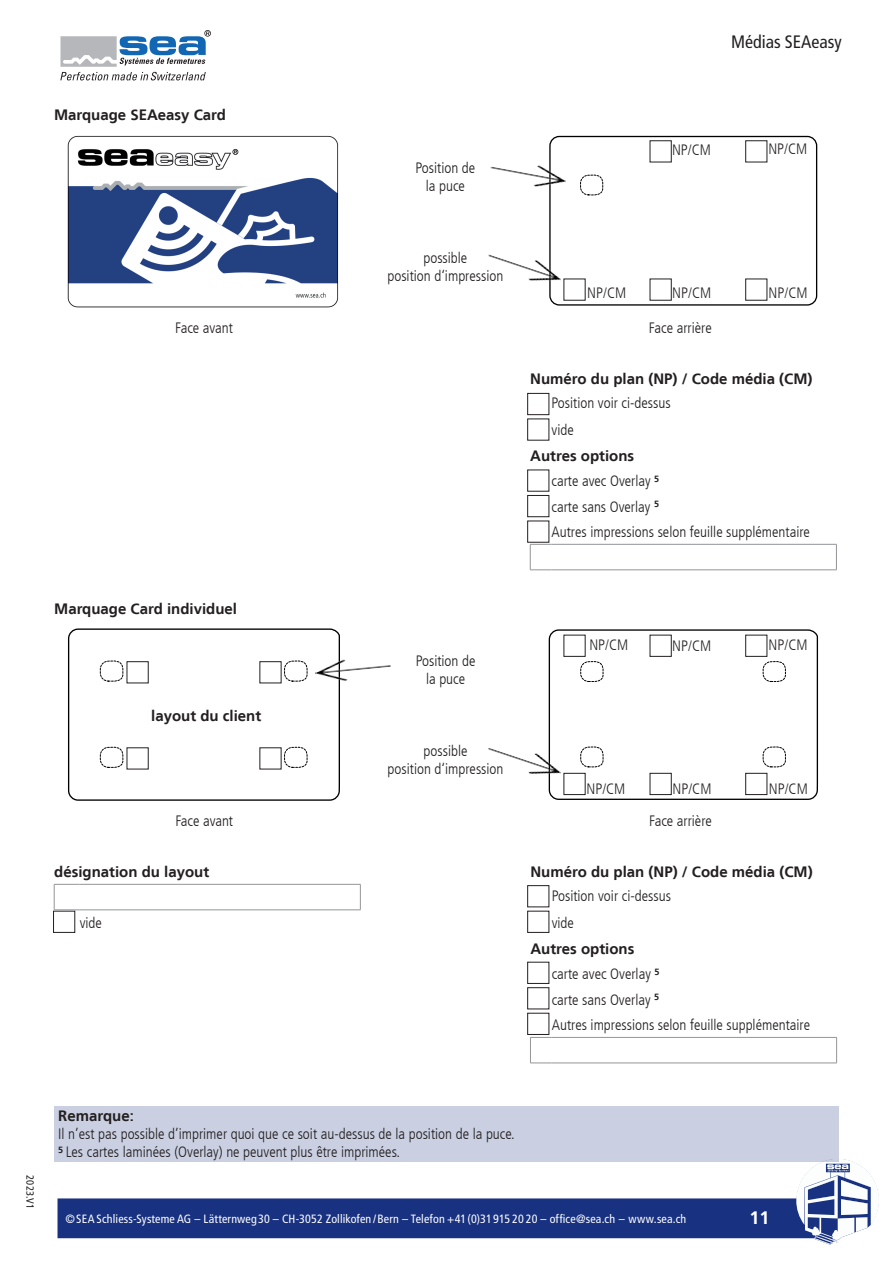
<style>
.page{position:relative;width:893px;height:1263px;background:#fff}
.page>*{position:absolute;margin:0;border:0;box-sizing:border-box;transform-origin:0 0}
.t1{font:condensed 18px "Frutiger LT";color:#231f20}
.t2{font:700 18px "Frutiger LT";color:#fff}
.t3{font:300 condensed 15px/25.5px "Frutiger LT";color:#231f20}
.t4{font:700 15px "Frutiger LT";color:#231f20}
.t5{font:condensed 12px "Frutiger LT";letter-spacing:.015em;color:#fff}
.t6{font:condensed 10.5px "Frutiger LT";letter-spacing:.015em;color:#231f20}
.s1{font-weight:700;font-stretch:normal}
</style>
<div class="page">
<div style="left:58px;top:1198px;width:783px;height:40px;background:#183181;border:2px solid #183181"></div>
<svg style="left:797px;top:1159px;width:82px;height:85px"></svg>
<img style="left:67px;top:135px;width:272px;height:173px">
<svg style="left:580px;top:174px;width:23px;height:22px"></svg>
<div style="left:549px;top:136px;width:268px;height:170px;border:1px solid #000001;border-radius:9px"></div>
<svg style="left:68px;top:628px;width:272px;height:173px"></svg>
<svg style="left:100px;top:659px;width:23px;height:23px"></svg>
<svg style="left:100px;top:745px;width:23px;height:24px"></svg>
<svg style="left:284px;top:659px;width:23px;height:23px"></svg>
<svg style="left:284px;top:745px;width:23px;height:24px"></svg>
<svg style="left:548px;top:629px;width:271px;height:171px"></svg>
<svg style="left:580px;top:660px;width:23px;height:23px"></svg>
<svg style="left:580px;top:745px;width:23px;height:23px"></svg>
<svg style="left:763px;top:660px;width:23px;height:23px"></svg>
<svg style="left:763px;top:745px;width:23px;height:23px"></svg>
<img style="left:490px;top:152px;width:76px;height:42px">
<img style="left:488px;top:241px;width:77px;height:50px">
<img style="left:313px;top:652px;width:78px;height:35px">
<img style="left:488px;top:734px;width:77px;height:51px">
<div style="left:54px;top:1106px;width:785px;height:55px;background:#cad0e2"></div>
<div style="left:650px;top:140px;width:22px;height:22px;border:1px solid #231f20"></div>
<div style="left:527px;top:393px;width:22px;height:22px;border:1px solid #231f20"></div>
<div style="left:745px;top:140px;width:22px;height:22px;border:1px solid #231f20"></div>
<div style="left:650px;top:279px;width:22px;height:22px;border:1px solid #231f20"></div>
<div style="left:745px;top:279px;width:22px;height:22px;border:1px solid #231f20"></div>
<div style="left:527px;top:470px;width:22px;height:22px;border:1px solid #231f20"></div>
<div style="left:527px;top:495px;width:22px;height:22px;border:1px solid #231f20"></div>
<div style="left:527px;top:521px;width:22px;height:22px;border:1px solid #231f20"></div>
<div style="left:650px;top:635px;width:22px;height:22px;border:1px solid #231f20"></div>
<div style="left:745px;top:635px;width:22px;height:22px;border:1px solid #231f20"></div>
<div style="left:563px;top:773px;width:22px;height:22px;border:1px solid #231f20"></div>
<div style="left:650px;top:773px;width:22px;height:22px;border:1px solid #231f20"></div>
<div style="left:745px;top:773px;width:22px;height:22px;border:1px solid #231f20"></div>
<div style="left:127px;top:661px;width:22px;height:22px;border:1px solid #231f20"></div>
<div style="left:527px;top:885px;width:22px;height:22px;border:1px solid #231f20"></div>
<div style="left:527px;top:911px;width:22px;height:22px;border:1px solid #231f20"></div>
<div style="left:527px;top:962px;width:22px;height:22px;border:1px solid #231f20"></div>
<div style="left:527px;top:987px;width:22px;height:22px;border:1px solid #231f20"></div>
<div style="left:527px;top:1013px;width:22px;height:22px;border:1px solid #231f20"></div>
<div style="left:53px;top:911px;width:22px;height:22px;border:1px solid #231f20"></div>
<svg style="left:60px;top:30px;width:151px;height:50px"></svg>
<hr style="left:80px;top:884px;width:281px;height:1px;background:#939598">
<svg style="left:360px;top:884px;width:1px;height:25px"></svg>
<svg style="left:54px;top:884px;width:26px;height:26px"></svg>
<hr style="left:80px;top:909px;width:281px;height:1px;background:#939598">
<hr style="left:552px;top:1037px;width:285px;height:1px;background:#939598">
<svg style="left:836px;top:1037px;width:1px;height:26px"></svg>
<svg style="left:530px;top:1037px;width:22px;height:27px"></svg>
<hr style="left:552px;top:1063px;width:285px;height:1px;background:#939598">
<hr style="left:551px;top:544px;width:286px;height:1px;background:#939598">
<svg style="left:836px;top:544px;width:1px;height:26px"></svg>
<svg style="left:530px;top:544px;width:21px;height:27px"></svg>
<hr style="left:551px;top:570px;width:286px;height:1px;background:#939598">
<p class="t4" style="left:54px;top:106px;width:174px">Marquage SEAeasy Card</p>
<p class="t3" style="left:415px;top:159px;width:61px;line-height:18px;text-align:center">Position de la puce</p>
<p class="t3" style="left:387px;top:249px;width:117px;line-height:18px;text-align:center">possible<br>position d‘impression</p>
<p class="t1" style="left:731px;top:31px;width:112px">Médias SEAeasy</p>
<p class="t3" style="left:672px;top:137px;width:40px">NP/CM</p>
<p class="t3" style="left:768px;top:137px;width:40px">NP/CM</p>
<p class="t3" style="left:587px;top:280px;width:40px">NP/CM</p>
<p class="t3" style="left:672px;top:280px;width:40px">NP/CM</p>
<p class="t3" style="left:769px;top:280px;width:40px">NP/CM</p>
<p class="t3" style="left:175px;top:315px;width:59px">Face avant</p>
<p class="t3" style="left:649px;top:315px;width:64px">Face arrière</p>
<p class="t4" style="left:530px;top:370px;width:284px">Numéro du plan (NP) / Code média (CM)</p>
<p class="t3" style="left:551px;top:390px;width:121px;line-height:27px">Position voir ci-dessus vide</p>
<p class="t3" style="left:551px;top:443px;width:260px;text-indent:-21px"><span class="s1">Autres options<br></span>carte avec Overlay <sup>5<br></sup>carte sans Overlay <sup>5<br></sup>Autres impressions selon feuille supplémentaire</p>
<p class="t4" style="left:54px;top:599px;width:184px">Marquage Card individuel</p>
<p class="t4" style="left:151px;top:707px;width:112px">layout du client</p>
<p class="t3" style="left:416px;top:652px;width:61px;line-height:18px;text-align:center">Position de la puce</p>
<p class="t3" style="left:388px;top:742px;width:117px;line-height:18px;text-align:center">possible<br>position d‘impression</p>
<p class="t3" style="left:589px;top:632px;width:40px">NP/CM</p>
<p class="t3" style="left:672px;top:633px;width:40px">NP/CM</p>
<p class="t3" style="left:769px;top:633px;width:40px">NP/CM</p>
<p class="t3" style="left:586px;top:776px;width:40px">NP/CM</p>
<p class="t3" style="left:673px;top:776px;width:40px">NP/CM</p>
<p class="t3" style="left:769px;top:776px;width:40px">NP/CM</p>
<p class="t3" style="left:175px;top:808px;width:59px">Face avant</p>
<p class="t3" style="left:649px;top:808px;width:64px">Face arrière</p>
<p class="t4" style="left:54px;top:863px;width:157px">désignation du layout</p>
<p class="t4" style="left:530px;top:863px;width:284px">Numéro du plan (NP) / Code média (CM)</p>
<p class="t3" style="left:552px;top:883px;width:121px">Position voir ci-dessus</p>
<p class="t3" style="left:80px;top:911px;width:24px">vide</p>
<p class="t3" style="left:552px;top:910px;width:24px">vide</p>
<p class="t3" style="left:552px;top:936px;width:260px;text-indent:-21px"><span class="s1">Autres options<br></span>carte avec Overlay <sup>5<br></sup>carte sans Overlay <sup>5<br></sup>Autres impressions selon feuille supplémentaire</p>
<p class="t6" style="left:36px;top:1175px;width:35px;rotate:90deg">2023.V1</p>
<p class="t4" style="left:58px;top:1107px;width:77px">Remarque:</p>
<p class="t3" style="left:58px;top:1125px;width:458px;line-height:18px">Il n’est pas possible d’imprimer quoi que ce soit au-dessus de la position de la puce.<br><sup>5</sup> Les cartes laminées (Overlay) ne peuvent plus être imprimées.</p>
<p class="t5" style="left:65px;top:1212px;width:622px">©SEA Schliess-Systeme AG – Lätternweg30 – CH-305-2 Zollikofen /Bern – Telefon +41(0)31915 20 20 – office@sea.ch – www.sea.ch</p>
<p class="t2" style="left:749px;top:1207px;width:22px">11</p>
</div>
